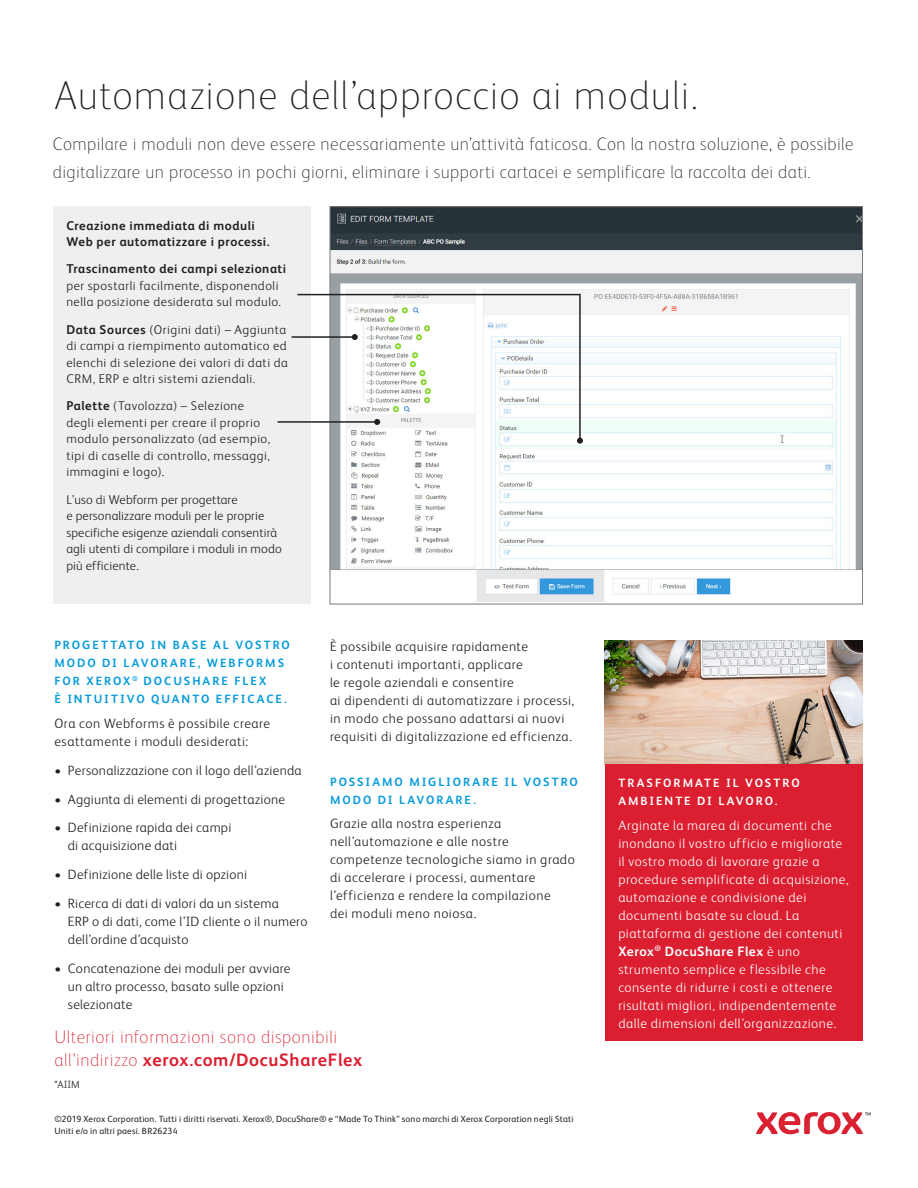
<style>
.page{position:relative;width:918px;height:1188px;background:#fff}
.page>*{position:absolute;margin:0;border:0;box-sizing:border-box;transform-origin:0 0}
.Header_Inside_Spread{font:100 40.5px "Xerox Sans";letter-spacing:.03em;color:#231f20}
.Intro{font:100 18px/28.5px "Xerox Sans";letter-spacing:.025em;color:#231f20}
.Call_to_action{font:100 18px/22.5px "Xerox Sans";letter-spacing:.03em;color:#db1e30}
.Body_Text{font:300 13.5px/18px "Xerox Sans";letter-spacing:.03em;color:#231f20}
.Body_Text-2{font:300 13.5px/18px "Xerox Sans";letter-spacing:.04em;color:#fff}
.Body_Text-3{font:300 12.75px/16.5px "Xerox Sans";letter-spacing:.035em;color:#231f20}
.Body_Text-4{font:300 12.75px/16.5px "Xerox Sans";letter-spacing:.01em;color:#231f20}
.Body_Text-5{font:700 12.75px/16.5px "Xerox Sans";letter-spacing:.04em;color:#231f20}
.Body_Subhead{font:700 12px/18px "Xerox Sans";letter-spacing:.165em;color:#069bda}
.Body_Subhead-2{font:700 12px/18px "Xerox Sans";letter-spacing:.165em;color:#fff}
.t1{font:300 10.5px "Xerox Sans";color:#231f20}
.Legal{font:9px/12px "Xerox Sans";letter-spacing:.02em;color:#231f20}
.s1{font-weight:700}
</style>
<div class="page">
<svg style="left:756px;top:1112px;width:115px;height:22px"></svg>
<img style="left:605px;top:640px;width:258px;height:124px">
<div style="left:605px;top:764px;width:258px;height:277px;background:#db1e30"></div>
<div style="left:53px;top:206px;width:258px;height:398px;background:#efeff0"></div>
<img style="left:332px;top:208px;width:529px;height:394px">
<hr style="left:297px;top:294px;width:283px;height:1px;background:#231f20">
<hr style="left:292px;top:336px;width:63px;height:2px;background:#231f20">
<svg style="left:352px;top:334px;width:6px;height:6px"></svg>
<hr style="left:278px;top:421px;width:99px;height:2px;background:#231f20">
<svg style="left:374px;top:419px;width:6px;height:6px"></svg>
<hr style="left:579px;top:294px;width:2px;height:147px;background:#231f20">
<svg style="left:577px;top:438px;width:6px;height:6px"></svg>
<p class="Header_Inside_Spread" style="left:54px;top:69px;width:645px">Automazione dell’approccio ai moduli.</p>
<p class="Intro" style="left:53px;top:129px;width:802px">Compilare i moduli non deve essere necessariamente un’attività faticosa. Con la nostra soluzione, è possibile digitalizzare un processo in pochi giorni, eliminare i supporti cartacei e semplificare la raccolta dei dati.</p>
<p class="Body_Text-5" style="left:66px;top:216px;width:205px">Creazione immediata di moduli<br>Web per automatizzare i processi.</p>
<p class="Body_Text-3" style="left:66px;top:260px;width:221px"><span class="s1">Trascinamento dei campi selezionati </span>per spostarli facilmente, disponendoli nella posizione desiderata sul modulo.</p>
<p class="Body_Text-3" style="left:66px;top:320px;width:223px"><span class="s1">Data Sources</span> (Origini dati) – Aggiunta di campi a riempimento automatico ed elenchi di selezione dei valori di dati da CRM, ERP e altri sistemi aziendali.</p>
<p class="Body_Text-3" style="left:66px;top:397px;width:205px"><span class="s1">Palette</span> (Tavolozza) – Selezione degli elementi per creare il proprio modulo personalizzato (ad esempio, tipi di caselle di controllo, messaggi, immagini e logo).</p>
<p class="Body_Text-4" style="left:66px;top:491px;width:217px">L’uso di Webform per progettare<br>e personalizzare moduli per le proprie specifiche esigenze aziendali consentirà agli utenti di compilare i moduli in modo più efficiente.</p>
<p class="Body_Subhead" style="left:54px;top:636px;width:237px">PROGETTATO IN BASE AL VOSTRO<br>MODO DI LAVORARE, WEBFORMS<br>FOR XEROX<sup>®</sup> DOCUSHARE FLEX<br>È INTUITIVO QUANTO EFFICACE.</p>
<p class="Body_Text" style="left:54px;top:714px;width:217px">Ora con Webforms è possibile creare esattamente i moduli desiderati:</p>
<p class="Body_Text" style="left:54px;top:760px;width:249px">• Personalizzazione con il logo dell’azienda</p>
<p class="Body_Text" style="left:54px;top:789px;width:232px">• Aggiunta di elementi di progettazione</p>
<p class="Body_Text" style="left:68px;top:818px;width:165px;text-indent:-14px">• Definizione rapida dei campi di acquisizione dati</p>
<p class="Body_Text" style="left:54px;top:865px;width:194px">• Definizione delle liste di opzioni</p>
<p class="Body_Text" style="left:68px;top:894px;width:241px;text-indent:-14px">• Ricerca di dati di valori da un sistema<br>ERP o di dati, come l’ID cliente o il numero dell’ordine d’acquisto</p>
<p class="Body_Text" style="left:68px;top:958px;width:224px;text-indent:-14px">• Concatenazione dei moduli per avviare un altro processo, basato sulle opzioni selezionate</p>
<p class="Body_Text" style="left:330px;top:636px;width:246px">È possibile acquisire rapidamente<br>i contenuti importanti, applicare<br>le regole aziendali e consentire<br>ai dipendenti di automatizzare i processi, in modo che possano adattarsi ai nuovi requisiti di digitalizzazione ed efficienza.</p>
<p class="Body_Subhead" style="left:330px;top:772px;width:249px">POSSIAMO MIGLIORARE IL VOSTRO<br>MODO DI LAVORARE.</p>
<p class="Body_Text" style="left:330px;top:814px;width:246px">Grazie alla nostra esperienza nell’automazione e alle nostre competenze tecnologiche siamo in grado di accelerare i processi, aumentare l’efficienza e rendere la compilazione<br>dei moduli meno noiosa.</p>
<p class="Call_to_action" style="left:54px;top:1025px;width:309px">Ulteriori informazioni sono disponibili all’indirizzo <span class="s1">xerox.com/DocuShareFlex</span></p>
<p class="t1" style="left:54px;top:1077px;width:27px">*AIIM</p>
<p class="Legal" style="left:54px;top:1112px;width:521px">©2019 Xerox Corporation. Tutti i diritti riservati. Xerox®, DocuShare® e “Made To Think” sono marchi di Xerox Corporation negli Stati<br>Uniti e/o in altri paesi. BR26234</p>
<p class="Body_Subhead-2" style="left:618px;top:774px;width:183px">TRASFORMATE IL VOSTRO<br>AMBIENTE DI LAVORO.</p>
<p class="Body_Text-2" style="left:618px;top:815px;width:232px">Arginate la marea di documenti che inondano il vostro ufficio e migliorate il vostro modo di lavorare grazie a procedure semplificate di acquisizione, automazione e condivisione dei documenti basate su cloud. La piattaforma di gestione dei contenuti <span class="s1">Xerox</span><sup>®</sup> <span class="s1">DocuShare Flex</span> è uno strumento semplice e flessibile che consente di ridurre i costi e ottenere risultati migliori, indipendentemente dalle dimensioni dell’organizzazione.</p>
</div>
